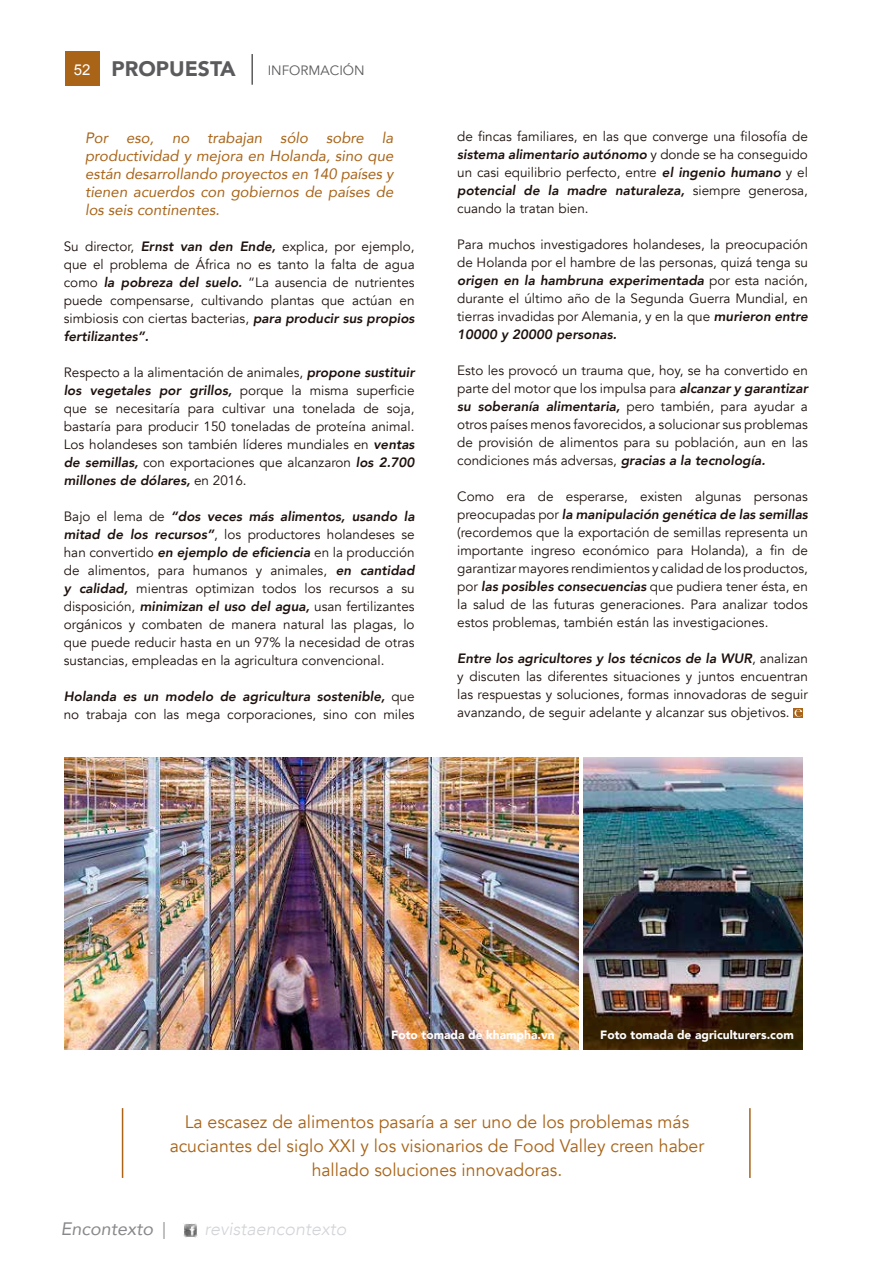
<style>
.page{position:relative;width:893px;height:1263px;background:#fff}
.page>*{position:absolute;margin:0;border:0;box-sizing:border-box;transform-origin:0 0}
.t1{font:900 21px "Avenir";color:#5b5b5e}
.t2{font:18px/24px "Avenir";color:#a96418;text-align:center}
.t3{font:italic 300 18px "Avenir";color:#d2d4d8}
.t4{font:italic 18px "Avenir";color:#88878b}
.t5{font:italic 15px/18px "Avenir";color:#a96418;text-align:justify}
.t6{font:13.5px/18px "Avenir";color:#1d110d;text-align:justify}
.t7{font:13.5px "Avenir";color:#5b5b5e}
.t8{font:900 12px "Avenir";color:#fff}
.s1{font-family:"Arial";font-weight:400;font-size:15px;color:#fff}
.s2{font-weight:800;font-style:italic}
.s3{font-family:"Arial";font-style:normal;color:#a5a5a9}
</style>
<div class="page">
<svg style="left:184px;top:1224px;width:13px;height:13px"></svg>
<div style="left:65px;top:51px;width:34px;height:34px;background:#a96418"></div>
<hr style="left:251px;top:54px;width:2px;height:31px;background:#5b5b5e">
<hr style="left:122px;top:1108px;width:1px;height:70px;background:#a96418">
<hr style="left:749px;top:1108px;width:2px;height:70px;background:#a96418">
<div style="left:794px;top:708px;width:9px;height:9px;background:#a96418"></div>
<svg style="left:794px;top:709px;width:8px;height:8px"></svg>
<img style="left:65px;top:758px;width:513px;height:291px">
<img style="left:584px;top:758px;width:219px;height:291px">
<h1 class="t1" style="left:74px;top:51px;width:163px"><span class="s1">52</span> PROPUESTA</h1>
<p class="t7" style="left:268px;top:63px;width:98px">INFORMACIÓN</p>
<p class="t5" style="left:85px;top:128px;width:310px">Por eso, no trabajan sólo sobre la productividad y mejora en Holanda, sino que están desarrollando proyectos en 140 países y tienen acuerdos con gobiernos de países de los seis continentes.</p>
<p class="t6" style="left:64px;top:237px;width:352px">Su director, <span class="s2">Ernst van den Ende,</span> explica, por ejemplo, que el problema de África no es tanto la falta de agua como <span class="s2">la pobreza del suelo.</span> “La ausencia de nutrientes puede compensarse, cultivando plantas que actúan en simbiosis con ciertas bacterias, <span class="s2">para producir sus propios fertilizantes”.</span></p>
<p class="t6" style="left:64px;top:363px;width:352px">Respecto a la alimentación de animales, <span class="s2">propone sustituir los vegetales por grillos,</span> porque la misma superficie que se necesitaría para cultivar una tonelada de soja, bastaría para producir 150 toneladas de proteína animal.<br>Los holandeses son también líderes mundiales en <span class="s2">ventas de semillas,</span> con exportaciones que alcanzaron <span class="s2">los 2.700 millones de dólares,</span> en 2016.</p>
<p class="t6" style="left:64px;top:507px;width:352px">Bajo el lema de <span class="s2">“dos veces más alimentos, usando la mitad de los recursos”</span>, los productores holandeses se han convertido <span class="s2">en ejemplo de eficiencia</span> en la producción de alimentos, para humanos y animales, <span class="s2">en cantidad y calidad,</span> mientras optimizan todos los recursos a su disposición, <span class="s2">minimizan el uso del agua,</span> usan fertilizantes orgánicos y combaten de manera natural las plagas, lo que puede reducir hasta en un 97% la necesidad de otras sustancias, empleadas en la agricultura convencional.</p>
<p class="t6" style="left:64px;top:687px;width:352px"><span class="s2">Holanda es un modelo de agricultura sostenible,</span> que no trabaja con las mega corporaciones, sino con miles</p>
<p class="t6" style="left:457px;top:128px;width:352px">de fincas familiares, en las que converge una filosofía de <span class="s2">sistema alimentario autónomo</span> y donde se ha conseguido un casi equilibrio perfecto, entre <span class="s2">el ingenio humano</span> y el <span class="s2">potencial de la madre naturaleza,</span> siempre generosa, cuando la tratan bien.</p>
<p class="t6" style="left:457px;top:236px;width:352px">Para muchos investigadores holandeses, la preocupación de Holanda por el hambre de las personas, quizá tenga su <span class="s2">origen en la hambruna experimentada</span> por esta nación, durante el último año de la Segunda Guerra Mundial, en tierras invadidas por Alemania, y en la que <span class="s2">murieron entre 10000 y 20000 personas.</span></p>
<p class="t6" style="left:457px;top:362px;width:352px">Esto les provocó un trauma que, hoy, se ha convertido en parte del motor que los impulsa para <span class="s2">alcanzar y garantizar su soberanía alimentaria,</span> pero también, para ayudar a otros países menos favorecidos, a solucionar sus problemas de provisión de alimentos para su población, aun en las condiciones más adversas, <span class="s2">gracias a la tecnología.</span></p>
<p class="t6" style="left:457px;top:488px;width:352px">Como era de esperarse, existen algunas personas preocupadas por <span class="s2">la manipulación genética de las semillas </span>(recordemos que la exportación de semillas representa un importante ingreso económico para Holanda), a fin de garantizar mayores rendimientos y calidad de los productos, por <span class="s2">las posibles consecuencias</span> que pudiera tener ésta, en la salud de las futuras generaciones. Para analizar todos estos problemas, también están las investigaciones.</p>
<p class="t6" style="left:457px;top:649px;width:352px"><span class="s2">Entre los agricultores y los técnicos de la WUR</span>, analizan y discuten las diferentes situaciones y juntos encuentran las respuestas y soluciones, formas innovadoras de seguir avanzando, de seguir adelante y alcanzar sus objetivos.</p>
<p class="t8" style="left:391px;top:1024px;width:165px">Foto tomada de khampha.vn</p>
<p class="t8" style="left:600px;top:1024px;width:195px">Foto tomada de agriculturers.com</p>
<h2 class="t2" style="left:170px;top:1110px;width:536px">La escasez de alimentos pasaría a ser uno de los problemas más acuciantes del siglo XXI y los visionarios de Food Valley creen haber hallado soluciones innovadoras.</h2>
<h2 class="t4" style="left:61px;top:1218px;width:107px">Encontexto <span class="s3">|</span></h2>
<h2 class="t3" style="left:205px;top:1217px;width:144px">revistaencontexto</h2>
</div>
